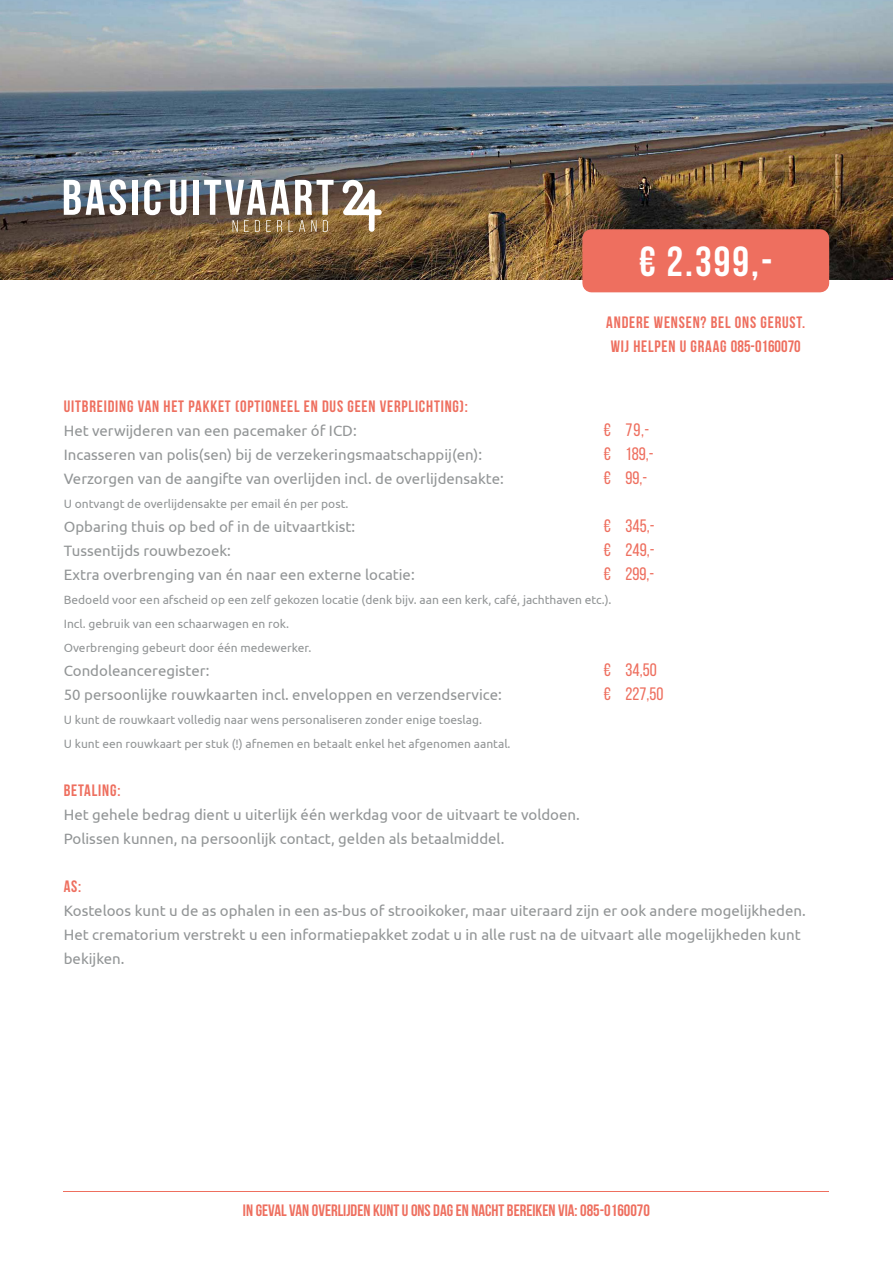
<style>
.page{position:relative;width:893px;height:1263px;background:#fff}
.page>*{position:absolute;margin:0;border:0;box-sizing:border-box;transform-origin:0 0}
.t1{font:700 42px "Bebas Neue";color:#fff}
.t2{font:18px "Bebas Neue";color:#ee6f5f}
.t3{font:700 16.5px/24px "Bebas Neue";letter-spacing:.05em;color:#ee6f5f}
.t4{font:700 16.5px "Bebas Neue";color:#ee6f5f}
.t5{font:15px/24px "Ubuntu";color:#929596}
.t6{font:12px/24px "Ubuntu";color:#929596}
</style>
<div class="page">
<img style="left:0;top:0;width:893px;height:280px">
<svg style="left:64px;top:179px;width:62px;height:36px"></svg>
<div style="left:132px;top:180px;width:6px;height:35px;background:#fff"></div>
<svg style="left:144px;top:179px;width:17px;height:36px"></svg>
<svg style="left:170px;top:180px;width:16px;height:35px"></svg>
<div style="left:193px;top:180px;width:6px;height:35px;background:#fff"></div>
<img style="left:204px;top:180px;width:130px;height:52px">
<svg style="left:343px;top:180px;width:39px;height:52px"></svg>
<div style="left:582px;top:229px;width:247px;height:63px;background:#ee6f5f"></div>
<hr style="left:64px;top:1191px;width:765px;height:1px;background:#ee6f5f">
<h1 class="t1" style="left:639px;top:239px;width:135px">€ 2.399,-</h1>
<p class="t3" style="left:606px;top:310px;width:201px">ANDERE WENSEN? BEL ONS GERUST.<br>WIJ HELPEN U GRAAG 085-0160070</p>
<p class="t3" style="left:64px;top:394px;width:406px">UITBREIDING VAN HET PAKKET (OPTIONEEL EN DUS GEEN VERPLICHTING):</p>
<p class="t5" style="left:64px;top:418px;width:294px">Het verwijderen van een pacemaker óf ICD:</p>
<p class="t2" style="left:604px;top:420px;width:47px">€ 79,-</p>
<p class="t5" style="left:64px;top:442px;width:420px">Incasseren van polis(sen) bij de verzekeringsmaatschappij(en):</p>
<p class="t2" style="left:604px;top:444px;width:51px">€ 189,-</p>
<p class="t5" style="left:64px;top:466px;width:442px">Verzorgen van de aangifte van overlijden incl. de overlijdensakte:</p>
<p class="t2" style="left:604px;top:468px;width:45px">€ 99,-</p>
<p class="t6" style="left:64px;top:491px;width:286px">U ontvangt de overlijdensakte per email én per post.</p>
<p class="t5" style="left:64px;top:514px;width:293px">Opbaring thuis op bed of in de uitvaartkist:</p>
<p class="t2" style="left:604px;top:516px;width:52px">€ 345,-</p>
<p class="t5" style="left:64px;top:538px;width:169px">Tussentijds rouwbezoek:</p>
<p class="t2" style="left:604px;top:540px;width:52px">€ 249,-</p>
<p class="t5" style="left:64px;top:562px;width:352px">Extra overbrenging van én naar een externe locatie:</p>
<p class="t2" style="left:604px;top:564px;width:52px">€ 299,-</p>
<p class="t6" style="left:64px;top:587px;width:549px">Bedoeld voor een afscheid op een zelf gekozen locatie (denk bijv. aan een kerk, café, jachthaven etc.).<br>Incl. gebruik van een schaarwagen en rok.<br>Overbrenging gebeurt door één medewerker.</p>
<p class="t5" style="left:64px;top:658px;width:147px">Condoleanceregister:</p>
<p class="t2" style="left:604px;top:660px;width:54px">€ 34,50</p>
<p class="t5" style="left:64px;top:682px;width:440px">50 persoonlijke rouwkaarten incl. enveloppen en verzendservice:</p>
<p class="t2" style="left:604px;top:684px;width:61px">€ 227,50</p>
<p class="t6" style="left:64px;top:707px;width:448px">U kunt de rouwkaart volledig naar wens personaliseren zonder enige toeslag.<br>U kunt een rouwkaart per stuk (!) afnemen en betaalt enkel het afgenomen aantal.</p>
<p class="t3" style="left:64px;top:778px;width:58px">BETALING:</p>
<p class="t5" style="left:64px;top:802px;width:517px">Het gehele bedrag dient u uiterlijk één werkdag voor de uitvaart te voldoen.<br>Polissen kunnen, na persoonlijk contact, gelden als betaalmiddel.</p>
<p class="t3" style="left:64px;top:874px;width:19px">AS:</p>
<p class="t5" style="left:64px;top:898px;width:743px">Kosteloos kunt u de as ophalen in een as-bus of strooikoker, maar uiteraard zijn er ook andere mogelijkheden.<br>Het crematorium verstrekt u een informatiepakket zodat u in alle rust na de uitvaart alle mogelijkheden kunt bekijken.</p>
<p class="t4" style="left:243px;top:1201px;width:409px">IN GEVAL VAN OVERLIJDEN KUNT U ONS DAG EN NACHT BEREIKEN VIA: 085-0160070</p>
</div>
